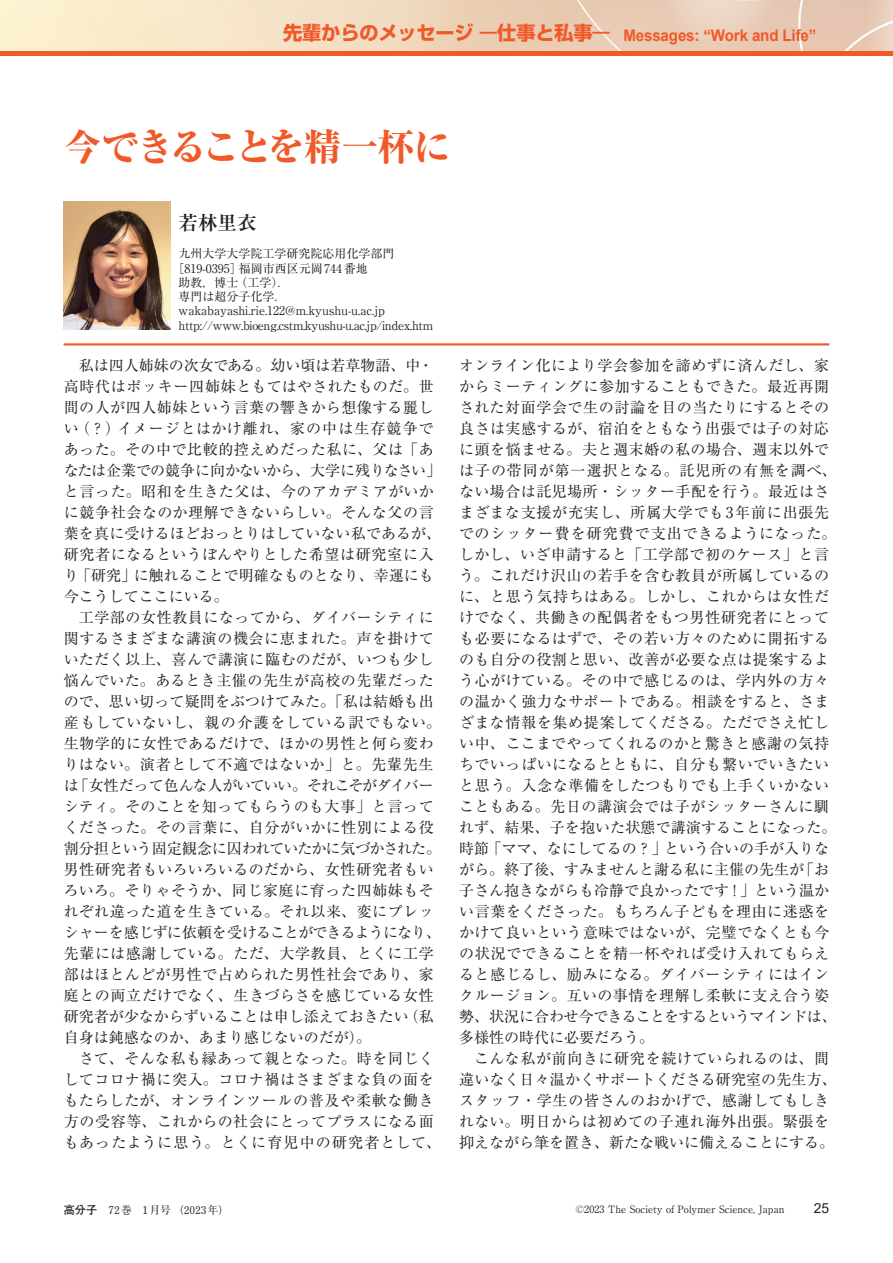
<style>
.page{position:relative;width:893px;height:1263px;background:#fff}
.page>*{position:absolute;margin:0;border:0;box-sizing:border-box;transform-origin:0 0}
.t1{font:800 37.5px "Ryumin Pro";letter-spacing:-.045em;color:#f15929}
.t2{font:700 19.5px "Ryumin Pro";color:#231f20}
.t3{font:700 15.9px "Arial";letter-spacing:-.01em;color:#f15929;scale:.95 1}
.t4{font:15px/21px "Ryumin Pro";letter-spacing:.015em;color:#231f20}
.t5{font:15px/21px "Ryumin Pro";letter-spacing:.04em;color:#231f20;text-align:center}
.t6{font:13.8px "Arial";color:#231f20}
.t7{font:12px "Ryumin Pro";color:#231f20}
.t8{font:12px "Ryumin Pro";letter-spacing:-.03em;color:#231f20}
.t9{font:700 10.65px "Futo Min A101 Pro";color:#231f20}
.t10{font:10.05px "Ryumin Pro";color:#231f20}
.s1{font-family:"Shin Go Pro";font-size:19.2px}
.s2{font-family:"Futo Go B101 Pro";font-size:11.1px}
</style>
<div class="page">
<img style="left:0;top:0;width:893px;height:51px">
<hr style="left:0;top:51px;width:893px;height:4px;background:#f15929">
<hr style="left:64px;top:344px;width:765px;height:1px;background:#f15929">
<img style="left:64px;top:202px;width:106px;height:128px">
<p class="t3" style="left:283px;top:25px;width:563px"><span class="s1">先輩からのメッセージ ―仕事と私事―</span> Messages: “Work and Life”</p>
<h1 class="t1" style="left:64px;top:117px;width:389px">今できることを精一杯に</h1>
<h2 class="t2" style="left:179px;top:207px;width:79px">若林里衣</h2>
<p class="t7" style="left:179px;top:244px;width:218px">九州大学大学院工学研究院応用化学部門</p>
<p class="t7" style="left:173px;top:259px;width:197px">［819-0395］福岡市西区元岡744番地</p>
<p class="t7" style="left:179px;top:273px;width:112px">助教，博士（工学）．</p>
<p class="t7" style="left:179px;top:287px;width:109px">専門は超分子化学．</p>
<p class="t7" style="left:179px;top:301px;width:208px">wakabayashi.rie.122@m.kyushu-u.ac.jp</p>
<p class="t8" style="left:179px;top:316px;width:256px">http://www.bioeng.cstm.kyushu-u.ac.jp/index.htm</p>
<p class="t4" style="left:64px;top:354px;width:379px;text-indent:15px">私は四人姉妹の次女である。幼い頃は若草物語、中・高時代はポッキー四姉妹ともてはやされたものだ。世間の人が四人姉妹という言葉の響きから想像する麗しい（？）イメージとはかけ離れ、家の中は生存競争であった。その中で比較的控えめだった私に、父は「あなたは企業での競争に向かないから、大学に残りなさい」と言った。昭和を生きた父は、今のアカデミアがいかに競争社会なのか理解できないらしい。そんな父の言葉を真に受けるほどおっとりはしていない私であるが、研究者になるというぼんやりとした希望は研究室に入り「研究」に触れることで明確なものとなり、幸運にも今こうしてここにいる。</p>
<p class="t4" style="left:64px;top:606px;width:379px;text-indent:15px">工学部の女性教員になってから、ダイバーシティに関するさまざまな講演の機会に恵まれた。声を掛けていただく以上、喜んで講演に臨むのだが、いつも少し悩んでいた。あるとき主催の先生が高校の先輩だったので、思い切って疑問をぶつけてみた。「私は結婚も出産もしていないし、親の介護をしている訳でもない。生物学的に女性であるだけで、ほかの男性と何ら変わりはない。演者として不適ではないか」と。先輩先生は「女性だって色んな人がいていい。それこそがダイバーシティ。そのことを知ってもらうのも大事」と言ってくださった。その言葉に、自分がいかに性別による役割分担という固定観念に囚われていたかに気づかされた。男性研究者もいろいろいるのだから、女性研究者もいろいろ。そりゃそうか、同じ家庭に育った四姉妹もそれぞれ違った道を生きている。それ以来、変にプレッシャーを感じずに依頼を受けることができるようになり、先輩には感謝している。ただ、大学教員、とくに工学部はほとんどが男性で占められた男性社会であり、家庭との両立だけでなく、生きづらさを感じている女性研究者が少なからずいることは申し添えておきたい（私自身は鈍感なのか、あまり感じないのだが）。</p>
<p class="t5" style="left:64px;top:1047px;width:379px">さて、そんな私も縁あって親となった。時を同じく<br>してコロナ禍に突入。コロナ禍はさまざまな負の面をもたらしたが、オンラインツールの普及や柔軟な働き方の受容等、これからの社会にとってプラスになる面もあったように思う。とくに育児中の研究者として、</p>
<p class="t4" style="left:459px;top:354px;width:379px">オンライン化により学会参加を諦めずに済んだし、家からミーティングに参加することもできた。最近再開された対面学会で生の討論を目の当たりにするとその良さは実感するが、宿泊をともなう出張では子の対応に頭を悩ませる。夫と週末婚の私の場合、週末以外では子の帯同が第一選択となる。託児所の有無を調べ、ない場合は託児場所・シッター手配を行う。最近はさまざまな支援が充実し、所属大学でも3年前に出張先でのシッター費を研究費で支出できるようになった。しかし、いざ申請すると「工学部で初のケース」と言う。これだけ沢山の若手を含む教員が所属しているのに、と思う気持ちはある。しかし、これからは女性だけでなく、共働きの配偶者をもつ男性研究者にとっても必要になるはずで、その若い方々のために開拓するのも自分の役割と思い、改善が必要な点は提案するよう心がけている。その中で感じるのは、学内外の方々の温かく強力なサポートである。相談をすると、さまざまな情報を集め提案してくださる。ただでさえ忙しい中、ここまでやってくれるのかと驚きと感謝の気持ちでいっぱいになるとともに、自分も繋いでいきたいと思う。入念な準備をしたつもりでも上手くいかないこともある。先日の講演会では子がシッターさんに馴れず、結果、子を抱いた状態で講演することになった。時節「ママ、なにしてるの？」という合いの手が入りながら。終了後、すみませんと謝る私に主催の先生が「お子さん抱きながらも冷静で良かったです！」という温かい言葉をくださった。もちろん子どもを理由に迷惑をかけて良いという意味ではないが、完璧でなくとも今の状況でできることを精一杯やれば受け入れてもらえると感じるし、励みになる。ダイバーシティにはインクルージョン。互いの事情を理解し柔軟に支え合う姿勢、状況に合わせ今できることをするというマインドは、多様性の時代に必要だろう。</p>
<p class="t4" style="left:459px;top:1047px;width:379px;text-align:center">こんな私が前向きに研究を続けていられるのは、間<br>違いなく日々温かくサポートくださる研究室の先生方、スタッフ・学生の皆さんのおかげで、感謝してもしきれない。明日からは初めての子連れ海外出張。緊張を抑えながら筆を置き、新たな戦いに備えることにする。</p>
<p class="t9" style="left:64px;top:1202px;width:167px"><span class="s2">高分子　</span>72巻　1月号　（2023年）</p>
<p class="t10" style="left:575px;top:1201px;width:211px">©2023 The Society of Polymer Science, Japan</p>
<p class="t6" style="left:814px;top:1199px;width:17px">25</p>
</div>
